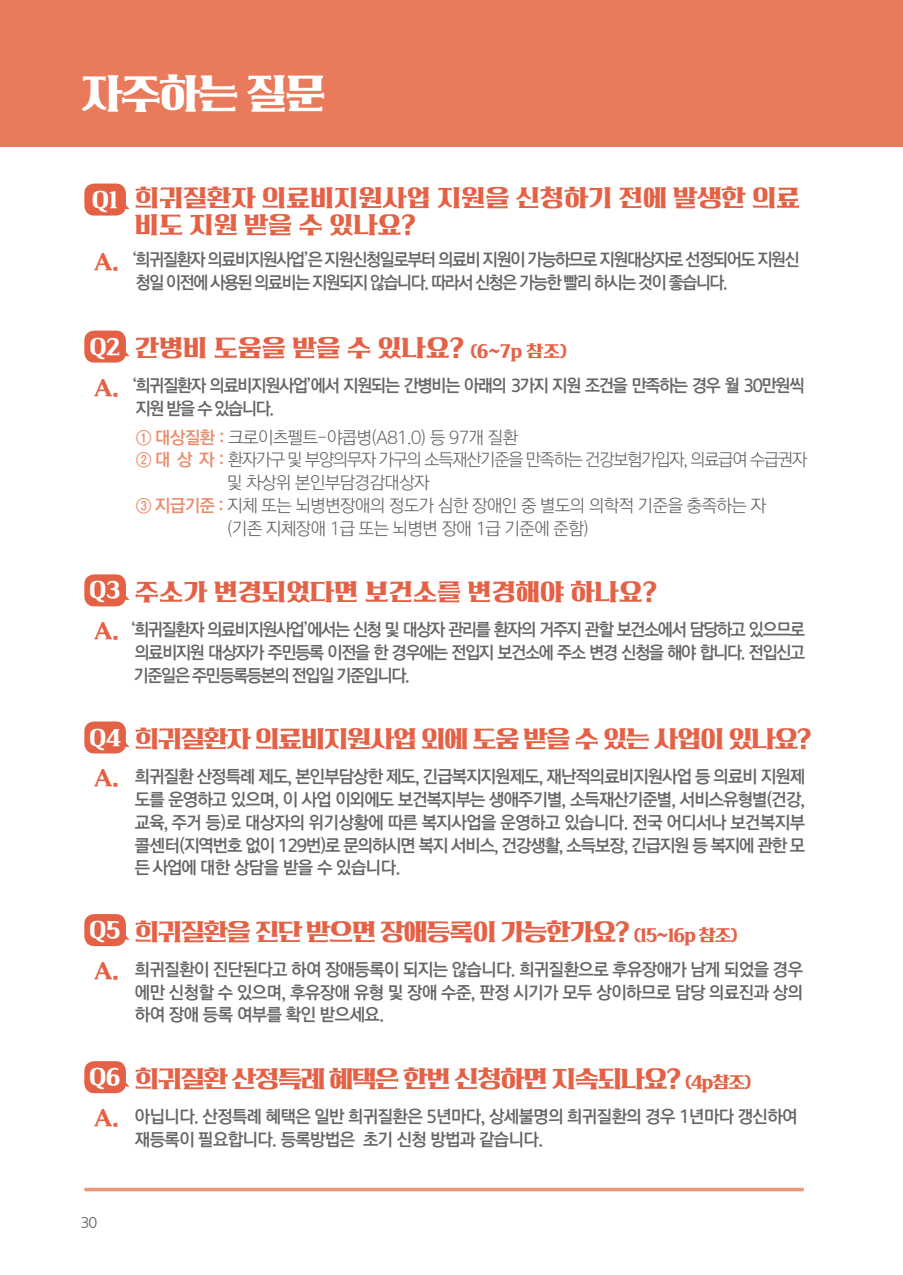
<style>
.page{position:relative;width:903px;height:1275px;background:#fff}
.page>*{position:absolute;margin:0;border:0;box-sizing:border-box;transform-origin:0 0}
.t1{font:39.38px "Rix Athene R";letter-spacing:-.05em;color:#fff}
.t2{font:22.75px "Rix Athene R";letter-spacing:-.05em;color:#e46145}
.t3{font:22.75px/27.3px "Rix Athene R";color:#e46145}
.t4{font:20.12px "Rix Athene R";color:#e46145}
.t5{font:19.95px "Rix Athene R";color:#fff}
.t6{font:17.5px/22.8px "Rix Sin Go SEB";letter-spacing:-.07em;color:#666565;text-align:justify;scale:.95 1}
.t7{font:17.5px/22.8px "Rix Sin Go SEB";letter-spacing:-.07em;color:#666565;scale:.93 1}
.t8{font:17.5px "Rix Sin Go SEL";letter-spacing:-.025em;color:#666565;scale:.95 1}
.t9{font:17.5px/22.8px "Rix Sin Go SEB";letter-spacing:-.03em;color:#666565;scale:.95 1}
.t10{font:17.5px "Rix Sin Go SEL";letter-spacing:-.06em;color:#666565;scale:.93 1}
.t11{font:14px "Rix Sin Go SER";color:#595857;scale:.95 1}
.s1{font-size:19.95px;color:#fff}
.s2{font-size:15.75px}
.s3{font-family:"Rix Sin Go SEB";color:#eb8c6d}
</style>
<div class="page">
<div style="left:0;top:0;width:903px;height:146px;background:#e97b5c"></div>
<div style="left:84px;top:184px;width:42px;height:32px;background:#e46145;border-radius:10px"></div>
<div style="left:84px;top:331px;width:42px;height:32px;background:#e46145;border-radius:10px"></div>
<div style="left:84px;top:574px;width:42px;height:32px;background:#e46145;border-radius:10px"></div>
<div style="left:84px;top:721px;width:42px;height:32px;background:#e46145;border-radius:10px"></div>
<svg style="left:125px;top:935px;width:5px;height:5px"></svg>
<div style="left:84px;top:914px;width:42px;height:32px;background:#e46145;border-radius:10px"></div>
<div style="left:84px;top:1061px;width:42px;height:32px;background:#e46145;border-radius:10px"></div>
<hr style="left:84px;top:1188px;width:720px;height:3px;background:#ed9577">
<h1 class="t1" style="left:81px;top:72px;width:246px">자주하는 질문</h1>
<p class="t5" style="left:92px;top:188px;width:27px">Q1</p>
<p class="t4" style="left:94px;top:250px;width:26px">A.</p>
<h2 class="t3" style="left:135px;top:186px;width:667px">희귀질환자 의료비지원사업 지원을 신청하기 전에 발생한 의료 비도 지원 받을 수 있나요?</h2>
<p class="t7" style="left:132px;top:249px;width:720px">‘희귀질환자 의료비지원사업’은 지원신청일로부터 의료비 지원이 가능하므로 지원대상자로 선정되어도 지원신 청일 이전에 사용된 의료비는 지원되지 않습니다. 따라서 신청은 가능한 빨리 하시는 것이 좋습니다.</p>
<h2 class="t3" style="left:90px;top:336px;width:479px"><span class="s1">Q2</span> 간병비 도움을 받을 수 있나요? <span class="s2">(6~7p 참조)</span></h2>
<p class="t7" style="left:132px;top:375px;width:725px">‘희귀질환자 의료비지원사업’에서 지원되는 간병비는 아래의 3가지 지원 조건을 만족하는 경우 월 30만원씩 지원 받을 수 있습니다.</p>
<p class="t8" style="left:136px;top:426px;width:403px"><span class="s3">① 대상질환 :</span> 크로이츠펠트-야콥병(A81.0) 등 97개 질환</p>
<p class="t10" style="left:136px;top:449px;width:723px"><span class="s3">② 대 상 자 :</span> 환자가구 및 부양의무자 가구의 소득재산기준을 만족하는 건강보험가입자, 의료급여 수급권자</p>
<p class="t8" style="left:227px;top:472px;width:215px">및 차상위 본인부담경감대상자</p>
<p class="t8" style="left:136px;top:495px;width:664px"><span class="s3">③ 지급기준 :</span> 지체 또는 뇌병변장애의 정도가 심한 장애인 중 별도의 의학적 기준을 충족하는 자</p>
<p class="t8" style="left:227px;top:517px;width:382px">(기존 지체장애 1급 또는 뇌병변 장애 1급 기준에 준함)</p>
<p class="t4" style="left:94px;top:376px;width:26px">A.</p>
<h2 class="t3" style="left:90px;top:580px;width:569px"><span class="s1">Q3</span> 주소가 변경되었다면 보건소를 변경해야 하나요?</h2>
<p class="t7" style="left:131px;top:619px;width:727px;text-align:justify">‘희귀질환자 의료비지원사업’에서는 신청 및 대상자 관리를 환자의 거주지 관할 보건소에서 담당하고 있으므로 의료비지원 대상자가 주민등록 이전을 한 경우에는 전입지 보건소에 주소 변경 신청을 해야 합니다. 전입신고 기준일은 주민등록등본의 전입일 기준입니다.</p>
<p class="t4" style="left:94px;top:620px;width:26px">A.</p>
<h2 class="t2" style="left:89px;top:726px;width:723px"><span class="s1">Q4</span> 희귀질환자 의료비지원사업 외에 도움 받을 수 있는 사업이 있나요?</h2>
<p class="t6" style="left:135px;top:766px;width:707px">희귀질환 산정특례 제도, 본인부담상한 제도, 긴급복지지원제도, 재난적의료비지원사업 등 의료비 지원제 도를 운영하고 있으며, 이 사업 이외에도 보건복지부는 생애주기별, 소득재산기준별, 서비스유형별(건강, 교육, 주거 등)로 대상자의 위기상황에 따른 복지사업을 운영하고 있습니다. 전국 어디서나 보건복지부 콜센터(지역번호 없이 129번)로 문의하시면 복지 서비스, 건강생활, 소득보장, 긴급지원 등 복지에 관한 모 든 사업에 대한 상담을 받을 수 있습니다.</p>
<p class="t4" style="left:94px;top:767px;width:26px">A.</p>
<h2 class="t2" style="left:90px;top:919px;width:649px"><span class="s1">Q5</span> 희귀질환을 진단 받으면 장애등록이 가능한가요? <span class="s2">(15~16p 참조)</span></h2>
<p class="t6" style="left:135px;top:959px;width:705px">희귀질환이 진단된다고 하여 장애등록이 되지는 않습니다. 희귀질환으로 후유장애가 남게 되었을 경우 에만 신청할 수 있으며, 후유장애 유형 및 장애 수준, 판정 시기가 모두 상이하므로 담당 의료진과 상의 하여 장애 등록 여부를 확인 받으세요.</p>
<p class="t4" style="left:94px;top:959px;width:26px">A.</p>
<h2 class="t2" style="left:90px;top:1066px;width:663px"><span class="s1">Q6</span> 희귀질환 산정특례 혜택은 한번 신청하면 지속되나요? <span class="s2">(4p참조)</span></h2>
<p class="t9" style="left:135px;top:1106px;width:699px">아닙니다. 산정특례 혜택은 일반 희귀질환은 5년마다, 상세불명의 희귀질환의 경우 1년마다 갱신하여 재등록이 필요합니다. 등록방법은 초기 신청 방법과 같습니다.</p>
<p class="t4" style="left:94px;top:1106px;width:26px">A.</p>
<p class="t11" style="left:81px;top:1214px;width:18px">30</p>
</div>
